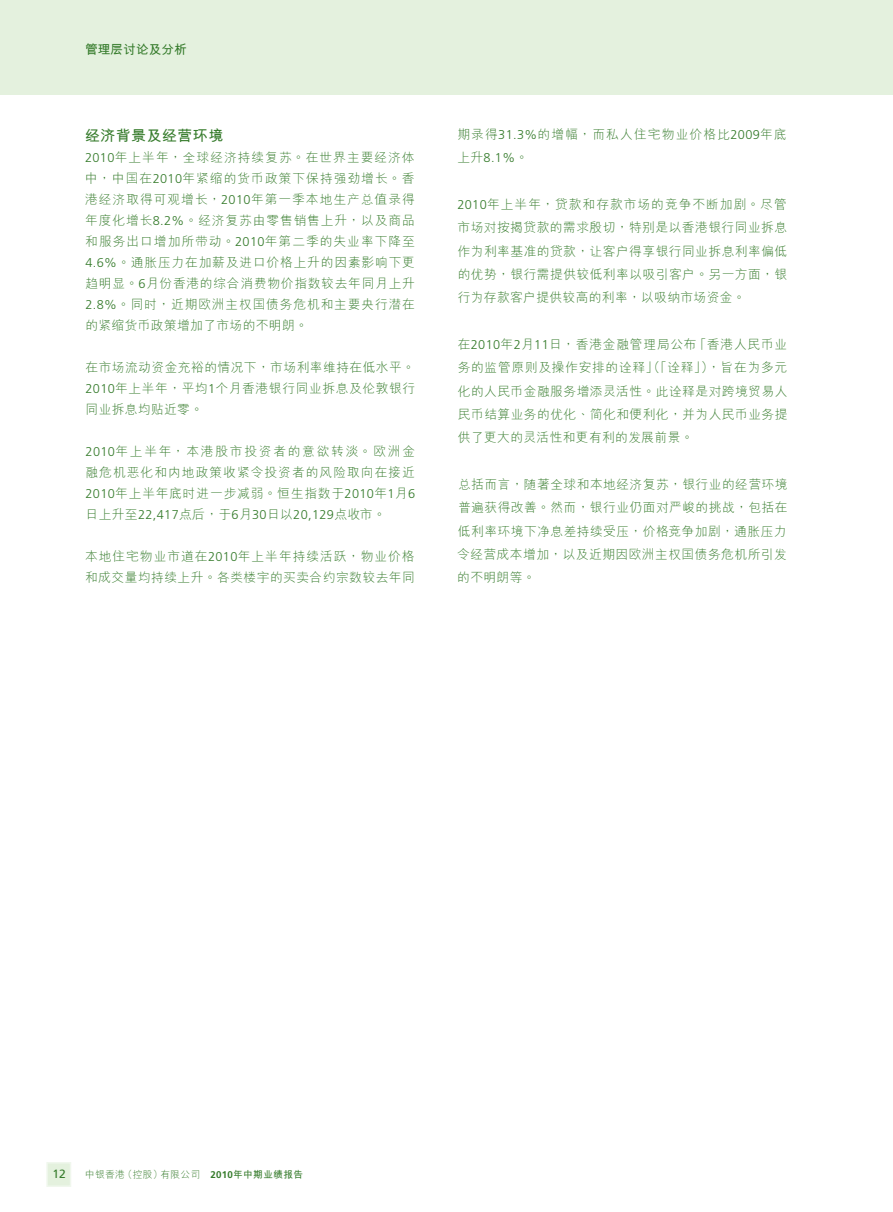
<style>
.page{position:relative;width:893px;height:1212px;background:#fff}
.page>*{position:absolute;margin:0;border:0;box-sizing:border-box;transform-origin:0 0}
.t1{font:700 15px "M Hei HKS";letter-spacing:.03em;color:#357b2b}
.t2{font:300 12.75px/21px "M Hei HKS";letter-spacing:.035em;color:#357b2b;text-align:justify}
.t3{font:300 12.75px "M Hei HKS";letter-spacing:.09em;color:#357b2b}
.t4{font:700 12.75px "M Hei HKS";color:#357b2b}
.t5{font:300 12.75px "Frutiger LT Std";color:#357b2b}
.t6{font:12px "Frutiger LT Std";color:#357b2b}
.t7{font:300 9.75px "M Hei HKS";letter-spacing:.03em;color:#357b2b}
.s1{font-family:"Frutiger LT Std"}
.s2{font-family:"M Hei HKS"}
.s3{font-family:"Frutiger LT Std";font-weight:700}
.s4{font-weight:700}
</style>
<div class="page">
<div style="left:0;top:0;width:893px;height:94px;background:#e4f1de"></div>
<div style="left:46px;top:1162px;width:25px;height:25px;background:#e4f1de;border:2px solid #f0f7ed"></div>
<p class="t4" style="left:85px;top:40px;width:103px">管理層討論及分析</p>
<p class="t1" style="left:85px;top:125px;width:140px">經濟背景及經營環境</p>
<p class="t2" style="left:85px;top:147px;width:331px"><span class="s1">2010</span>年上半年，全球經濟持續復甦。在世界主要經濟體中，中國在<span class="s1">2010</span>年緊縮的貨幣政策下保持強勁增長。香港經濟取得可觀增長，<span class="s1">2010</span>年第一季本地生產總值錄得年度化增長<span class="s1">8.2%</span>。經濟復甦由零售銷售上升，以及商品和服務出口增加所帶動。<span class="s1">2010</span>年第二季的失業率下降至<span class="s1">4.6%</span>。通脹壓力在加薪及進口價格上升的因素影響下更趨明顯。<span class="s1">6</span>月份香港的綜合消費物價指數較去年同月上升<span class="s1">2.8%</span>。同時，近期歐洲主權國債務危機和主要央行潛在的緊縮貨幣政策增加了市場的不明朗。</p>
<p class="t2" style="left:85px;top:357px;width:331px">在市場流動資金充裕的情況下，市場利率維持在低水平。<span class="s1">2010</span>年上半年，平均<span class="s1">1</span>個月香港銀行同業拆息及倫敦銀行同業拆息均貼近零。</p>
<p class="t2" style="left:85px;top:441px;width:331px"><span class="s1">2010</span>年上半年，本港股市投資者的意欲轉淡。歐洲金融危機惡化和內地政策收緊令投資者的風險取向在接近<span class="s1">2010</span>年上半年底時進一步減弱。恒生指數於<span class="s1">2010</span>年<span class="s1">1</span>月<span class="s1">6</span>日上升至<span class="s1">22,417</span>點後，於<span class="s1">6</span>月<span class="s1">30</span>日以<span class="s1">20,129</span>點收市。</p>
<p class="t2" style="left:85px;top:546px;width:331px">本地住宅物業市道在<span class="s1">2010</span>年上半年持續活躍，物業價格和成交量均持續上升。各類樓宇的買賣合約宗數較去年同</p>
<p class="t3" style="left:457px;top:125px;width:331px">期錄得<span class="s1">31.3%</span>的增幅，而私人住宅物業價格比<span class="s1">2009</span>年底</p>
<p class="t5" style="left:457px;top:151px;width:72px"><span class="s2">上升</span>8.1%<span class="s2">。</span></p>
<p class="t2" style="left:457px;top:192px;width:331px;line-height:23.2px"><span class="s1">2010</span>年上半年，貸款和存款市場的競爭不斷加劇。儘管市場對按揭貸款的需求殷切，特別是以香港銀行同業拆息作為利率基準的貸款，讓客戶得享銀行同業拆息利率偏低的優勢，銀行需提供較低利率以吸引客戶。另一方面，銀行為存款客戶提供較高的利率，以吸納市場資金。</p>
<p class="t2" style="left:458px;top:332px;width:331px;line-height:23.2px">在<span class="s1">2010</span>年<span class="s1">2</span>月<span class="s1">11</span>日，香港金融管理局公佈「香港人民幣業務的監管原則及操作安排的詮釋」（「詮釋」），旨在為多元化的人民幣金融服務增添靈活性。此詮釋是對跨境貿易人民幣結算業務的優化、簡化和便利化，並為人民幣業務提供了更大的靈活性和更有利的發展前景。</p>
<p class="t2" style="left:457px;top:472px;width:332px;line-height:23.4px">總括而言，隨著全球和本地經濟復甦，銀行業的經營環境普遍獲得改善。然而，銀行業仍面對嚴峻的挑戰，包括在低利率環境下淨息差持續受壓，價格競爭加劇，通脹壓力令經營成本增加，以及近期因歐洲主權國債務危機所引發的不明朗等。</p>
<p class="t6" style="left:52px;top:1167px;width:15px">12</p>
<p class="t7" style="left:85px;top:1168px;width:220px">中銀香港（控股）有限公司 <span class="s3">2010</span><span class="s4">年中期業績報告</span></p>
</div>
